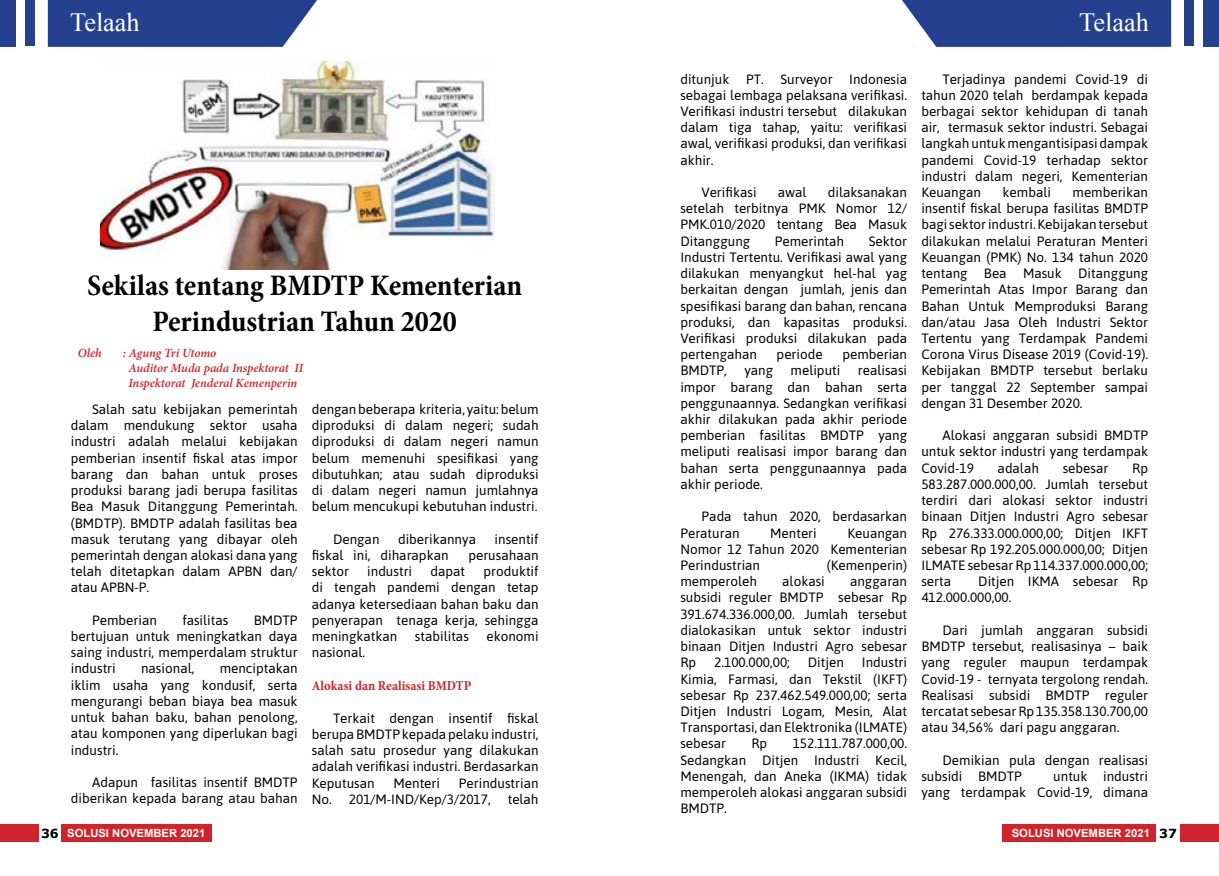
<style>
.page{position:relative;width:1219px;height:876px;background:#fff}
.page>*{position:absolute;margin:0;border:0;box-sizing:border-box;transform-origin:0 0}
.t1{font:700 condensed 30px/36px "Minion Pro";color:#000;text-align:center}
.t2{font:26.25px "Times New Roman";color:#fff}
.t3{font:700 condensed 13.75px "Minion Pro";color:#d2232a}
.t4{font:13.5px/16.2px "Asap";color:#000;text-align:justify}
.t5{font:italic 600 12.5px/15px "Minion Pro";letter-spacing:-.005em;color:#d2232a}
.t6{font:700 11.25px "Arial";color:#fff}
.s1{font-family:"Verdana";font-size:12.5px;color:#000}
</style>
<div class="page">
<img style="left:100px;top:61px;width:395px;height:208px">
<svg style="left:48px;top:0;width:269px;height:47px;background:#334c96"></svg>
<svg style="left:902px;top:0;width:269px;height:47px;background:#334c96"></svg>
<div style="left:25px;top:1px;width:10px;height:45px;background:#25408f"></div>
<div style="left:1184px;top:1px;width:10px;height:45px;background:#25408f"></div>
<div style="left:0;top:0;width:15px;height:47px;background:#25408f"></div>
<div style="left:1204px;top:0;width:15px;height:47px;background:#25408f"></div>
<div style="left:0;top:823px;width:39px;height:18px;background:#d2232a"></div>
<div style="left:61px;top:823px;width:151px;height:18px;background:#d2232a"></div>
<div style="left:1180px;top:824px;width:39px;height:17px;background:#d2232a"></div>
<div style="left:1002px;top:824px;width:154px;height:17px;background:#d2232a"></div>
<h2 class="t2" style="left:70px;top:4px;width:71px">Telaah</h2>
<h2 class="t2" style="left:1079px;top:4px;width:71px">Telaah</h2>
<h1 class="t1" style="left:87px;top:267px;width:437px">Sekilas tentang BMDTP Kementerian<br>Perindustrian Tahun 2020</h1>
<p class="t5" style="left:78px;top:345px;width:25px">Oleh</p>
<p class="t5" style="left:129px;top:345px;width:176px;text-indent:-6px">: Agung Tri Utomo<br>Auditor Muda pada Inspektorat II<br>Inspektorat Jenderal Kemenperin</p>
<p class="t4" style="left:71px;top:400px;width:228px;text-indent:21px">Salah satu kebijakan pemerintah dalam mendukung sektor usaha industri adalah melalui kebijakan pemberian insentif fiskal atas impor barang dan bahan untuk proses produksi barang jadi berupa fasilitas Bea Masuk Ditanggung Pemerintah. (BMDTP). BMDTP adalah fasilitas bea masuk terutang yang dibayar oleh pemerintah dengan alokasi dana yang telah ditetapkan dalam APBN dan/ atau APBN-P.</p>
<p class="t4" style="left:92px;top:611px;width:66px">Pemberian</p>
<p class="t4" style="left:182px;top:611px;width:48px">fasilitas</p>
<p class="t4" style="left:71px;top:611px;width:228px;text-indent:183px">BMDTP bertujuan untuk meningkatkan daya saing industri, memperdalam struktur industri</p>
<p class="t4" style="left:71px;top:659px;width:228px;text-indent:149px">menciptakan iklim usaha yang kondusif, serta mengurangi beban biaya bea masuk untuk bahan baku, bahan penolong, atau komponen yang diperlukan bagi industri.</p>
<p class="t4" style="left:71px;top:773px;width:228px;text-align:right">Adapun fasilitas insentif BMDTP diberikan kepada barang atau bahan</p>
<p class="t4" style="left:141px;top:659px;width:55px">nasional,</p>
<p class="t4" style="left:312px;top:400px;width:228px">dengan beberapa kriteria, yaitu: belum diproduksi di dalam negeri; sudah diproduksi di dalam negeri namun belum memenuhi spesifikasi yang dibutuhkan; atau sudah diproduksi di dalam negeri namun jumlahnya belum mencukupi kebutuhan industri.</p>
<p class="t4" style="left:333px;top:530px;width:48px">Dengan</p>
<p class="t4" style="left:398px;top:530px;width:79px">diberikannya</p>
<p class="t4" style="left:495px;top:530px;width:46px">insentif</p>
<p class="t4" style="left:312px;top:546px;width:138px">fiskal ini, diharapkan</p>
<p class="t4" style="left:468px;top:546px;width:72px">perusahaan</p>
<p class="t4" style="left:312px;top:562px;width:39px">sektor</p>
<p class="t4" style="left:367px;top:562px;width:46px">industri</p>
<p class="t4" style="left:430px;top:562px;width:36px">dapat</p>
<p class="t4" style="left:312px;top:562px;width:228px;text-indent:172px">produktif di tengah pandemi dengan tetap adanya ketersediaan bahan baku dan penyerapan tenaga kerja, sehingga meningkatkan</p>
<p class="t4" style="left:415px;top:627px;width:55px">stabilitas</p>
<p class="t4" style="left:486px;top:627px;width:54px">ekonomi</p>
<p class="t4" style="left:312px;top:643px;width:55px">nasional.</p>
<p class="t3" style="left:312px;top:675px;width:161px">Alokasi dan Realisasi BMDTP</p>
<p class="t4" style="left:312px;top:708px;width:228px;text-indent:21px">Terkait dengan insentif fiskal berupa BMDTP kepada pelaku industri, salah satu prosedur yang dilakukan adalah verifikasi industri. Berdasarkan Keputusan</p>
<p class="t4" style="left:312px;top:773px;width:228px;text-indent:147px">Perindustrian<br>No. 201/M-IND/Kep/3/2017,</p>
<p class="t4" style="left:393px;top:773px;width:48px">Menteri</p>
<p class="t4" style="left:508px;top:789px;width:32px">telah</p>
<p class="t4" style="left:680px;top:70px;width:228px">ditunjuk PT. Surveyor Indonesia sebagai lembaga pelaksana verifikasi.<br>Verifikasi industri tersebut dilakukan dalam tiga tahap, yaitu: verifikasi awal, verifikasi produksi, dan verifikasi akhir.</p>
<p class="t4" style="left:702px;top:183px;width:56px">Verifikasi</p>
<p class="t4" style="left:778px;top:183px;width:30px">awal</p>
<p class="t4" style="left:680px;top:183px;width:228px;text-indent:147px">dilaksanakan setelah terbitnya PMK Nomor 12/ PMK.010/2020 tentang Bea Masuk Ditanggung</p>
<p class="t4" style="left:680px;top:232px;width:228px;text-indent:188px">Sektor Industri Tertentu. Verifikasi awal yang dilakukan menyangkut hel-hal yag berkaitan dengan jumlah, jenis dan spesifikasi barang dan bahan, rencana produksi, dan kapasitas produksi.<br>Verifikasi produksi dilakukan pada pertengahan</p>
<p class="t4" style="left:775px;top:232px;width:71px">Pemerintah</p>
<p class="t4" style="left:777px;top:345px;width:48px">periode</p>
<p class="t4" style="left:842px;top:345px;width:66px">pemberian</p>
<p class="t4" style="left:680px;top:361px;width:228px;text-indent:178px">realisasi impor barang dan bahan serta penggunaannya. Sedangkan verifikasi akhir dilakukan pada akhir periode pemberian fasilitas BMDTP yang meliputi realisasi impor barang dan bahan serta penggunaannya pada akhir periode.</p>
<p class="t4" style="left:680px;top:507px;width:228px;text-indent:21px">Pada tahun 2020, berdasarkan<br>Peraturan</p>
<p class="t4" style="left:680px;top:361px;width:48px">BMDTP,</p>
<p class="t4" style="left:744px;top:361px;width:30px">yang</p>
<p class="t4" style="left:791px;top:361px;width:51px">meliputi</p>
<p class="t4" style="left:770px;top:523px;width:48px">Menteri</p>
<p class="t4" style="left:680px;top:523px;width:228px;text-indent:167px">Keuangan Nomor 12 Tahun 2020 Kementerian Perindustrian</p>
<p class="t4" style="left:827px;top:556px;width:82px">(Kemenperin)</p>
<p class="t4" style="left:680px;top:572px;width:78px">memperoleh</p>
<p class="t4" style="left:782px;top:572px;width:44px">alokasi</p>
<p class="t4" style="left:680px;top:572px;width:228px;text-indent:170px">anggaran subsidi reguler BMDTP sebesar Rp 391.674.336.000,00. Jumlah tersebut dialokasikan untuk sektor industri binaan Ditjen Industri Agro sebesar Rp</p>
<p class="t4" style="left:680px;top:653px;width:228px;text-indent:182px">Industri Kimia, Farmasi, dan Tekstil (IKFT) sebesar Rp 237.462.549.000,00; serta Ditjen Industri Logam, Mesin, Alat Transportasi, dan Elektronika (ILMATE) sebesar</p>
<p class="t4" style="left:714px;top:653px;width:77px">2.100.000,00;</p>
<p class="t4" style="left:808px;top:653px;width:38px">Ditjen</p>
<p class="t4" style="left:680px;top:734px;width:228px;text-indent:112px">152.111.787.000,00.<br>Sedangkan Ditjen Industri Kecil, Menengah, dan Aneka (IKMA) tidak memperoleh alokasi anggaran subsidi BMDTP.</p>
<p class="t4" style="left:751px;top:734px;width:17px">Rp</p>
<p class="t4" style="left:921px;top:70px;width:228px;text-indent:21px">Terjadinya pandemi Covid-19 di tahun 2020 telah berdampak kepada berbagai sektor kehidupan di tanah air, termasuk sektor industri. Sebagai langkah untuk mengantisipasi dampak pandemi Covid-19 terhadap sektor industri dalam negeri, Kementerian Keuangan</p>
<p class="t4" style="left:921px;top:183px;width:228px;text-indent:151px">memberikan insentif fiskal berupa fasilitas BMDTP bagi sektor industri. Kebijakan tersebut dilakukan melalui Peraturan Menteri Keuangan (PMK) No. 134 tahun 2020 tentang Bea Masuk Ditanggung Pemerintah Atas Impor Barang dan Bahan Untuk Memproduksi Barang dan/atau Jasa Oleh Industri Sektor Tertentu yang Terdampak Pandemi Corona Virus Disease 2019 (Covid-19).<br>Kebijakan BMDTP tersebut berlaku per tanggal 22 September sampai dengan 31 Desember 2020.</p>
<p class="t4" style="left:921px;top:426px;width:228px;text-indent:21px">Alokasi anggaran subsidi BMDTP untuk sektor industri yang terdampak Covid-19</p>
<p class="t4" style="left:1003px;top:183px;width:50px">kembali</p>
<p class="t4" style="left:998px;top:459px;width:43px">adalah</p>
<p class="t4" style="left:1063px;top:459px;width:47px">sebesar</p>
<p class="t4" style="left:921px;top:459px;width:228px;text-indent:211px">Rp 583.287.000.000,00. Jumlah tersebut terdiri dari alokasi sektor industri binaan Ditjen Industri Agro sebesar Rp 276.333.000.000,00; Ditjen IKFT sebesar Rp 192.205.000.000,00; Ditjen ILMATE sebesar Rp 114.337.000.000,00; serta</p>
<p class="t4" style="left:921px;top:572px;width:228px;text-indent:57px">Ditjen IKMA sebesar Rp<br>412.000.000,00.</p>
<p class="t4" style="left:921px;top:621px;width:228px;text-indent:21px">Dari jumlah anggaran subsidi BMDTP tersebut, realisasinya – baik yang reguler maupun terdampak Covid-19 - ternyata tergolong rendah.<br>Realisasi subsidi BMDTP reguler tercatat sebesar Rp 135.358.130.700,00 atau 34,56% dari pagu anggaran.</p>
<p class="t4" style="left:921px;top:750px;width:228px;text-indent:21px">Demikian pula dengan realisasi subsidi BMDTP</p>
<p class="t4" style="left:921px;top:766px;width:228px;text-align:right">untuk industri<br>yang terdampak Covid-19, dimana</p>
<p class="t6" style="left:41px;top:825px;width:166px"><span class="s1">36</span> SOLUSI NOVEMBER 2021</p>
<p class="t6" style="left:1012px;top:825px;width:167px">SOLUSI NOVEMBER 2021 <span class="s1">37</span></p>
</div>
